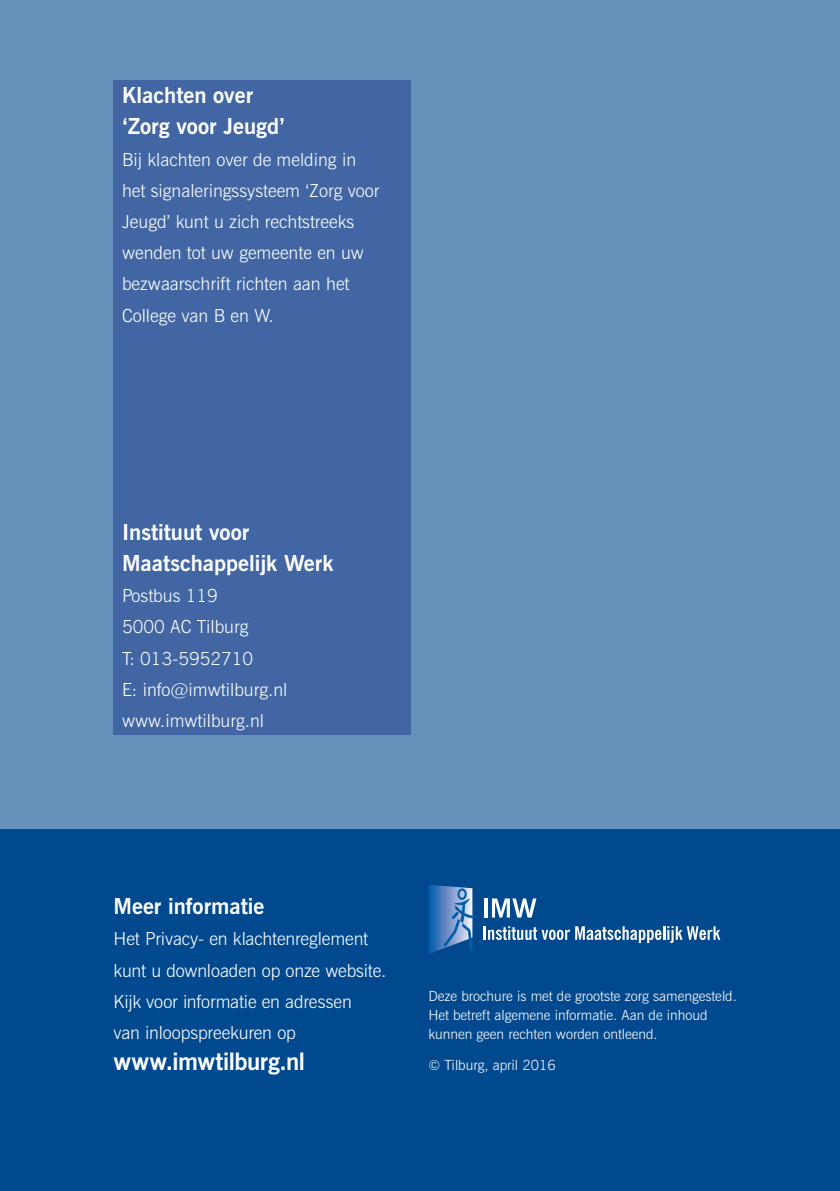
<style>
.page{position:relative;width:840px;height:1191px;background:#fff}
.page>*{position:absolute;margin:0;border:0;box-sizing:border-box;transform-origin:0 0}
.body{font:700 24px "News Gothic BT";letter-spacing:-.015em;color:#fff}
.tussenkopjes{font:700 22px "News Gothic BT";color:#fff}
.body-2{font:300 18px/31.2px "News Gothic BT";color:#fff}
.body-3{font:300 14px/18.8px "News Gothic BT";color:#fff}
</style>
<div class="page">
<div style="left:0;top:0;width:839px;height:1191px;background:#6591ba"></div>
<div style="left:0;top:830px;width:839px;height:361px;background:#01498e"></div>
<div style="left:113px;top:81px;width:298px;height:654px;background:#4166a3"></div>
<svg style="left:428px;top:885px;width:47px;height:69px"></svg>
<svg style="left:484px;top:898px;width:3px;height:19px"></svg>
<svg style="left:492px;top:898px;width:44px;height:19px"></svg>
<svg style="left:483px;top:926px;width:86px;height:14px"></svg>
<svg style="left:575px;top:926px;width:145px;height:17px"></svg>
<p class="tussenkopjes" style="left:122px;top:82px;width:133px">Klachten over</p>
<p class="tussenkopjes" style="left:122px;top:113px;width:164px">‘Zorg voor Jeugd’</p>
<p class="body-2" style="left:122px;top:143px;width:259px">Bij klachten over de melding in het signaleringssysteem ‘Zorg voor<br>Jeugd’ kunt u zich rechtstreeks wenden tot uw gemeente en uw bezwaarschrift richten aan het<br>College van B en W.</p>
<p class="tussenkopjes" style="left:122px;top:518px;width:129px">Instituut voor</p>
<p class="tussenkopjes" style="left:122px;top:550px;width:213px">Maatschappelijk Werk</p>
<p class="body-2" style="left:122px;top:580px;width:97px">Postbus 119</p>
<p class="body-2" style="left:122px;top:611px;width:128px">5000 AC Tilburg</p>
<p class="body-2" style="left:122px;top:642px;width:133px">T: 013-5952710</p>
<p class="body-2" style="left:122px;top:673px;width:167px">E: info@imwtilburg.nl</p>
<p class="body-2" style="left:122px;top:705px;width:143px">www.imwtilburg.nl</p>
<p class="tussenkopjes" style="left:113px;top:893px;width:152px">Meer informatie</p>
<p class="body-2" style="left:113px;top:923px;width:256px">Het Privacy- en klachtenreglement</p>
<p class="body-2" style="left:113px;top:954px;width:274px">kunt u downloaden op onze website.</p>
<p class="body-2" style="left:113px;top:985px;width:240px">Kijk voor informatie en adressen van inloopspreekuren op</p>
<p class="body" style="left:113px;top:1047px;width:193px">www.imwtilburg.nl</p>
<p class="body-3" style="left:428px;top:986px;width:310px">Deze brochure is met de grootste zorg samengesteld.<br>Het betreft algemene informatie. Aan de inhoud kunnen geen rechten worden ontleend.</p>
<p class="body-3" style="left:428px;top:1055px;width:129px">© Tilburg, april 2016</p>
</div>
